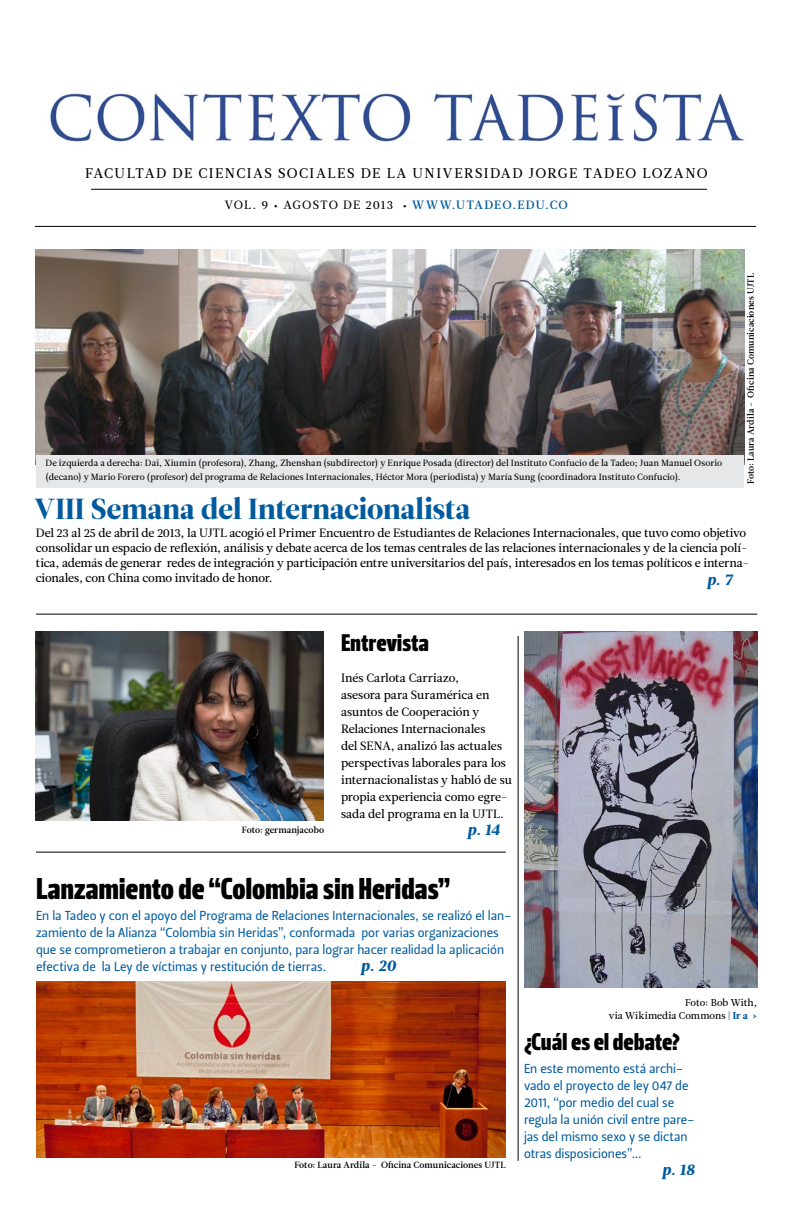
<style>
.page{position:relative;width:792px;height:1224px;background:#fff}
.page>*{position:absolute;margin:0;border:0;box-sizing:border-box;transform-origin:0 0}
.t1{font:30px "Leitura Headline Sans";letter-spacing:-.005em;color:#000}
.t2{font:29px "Leitura Display";letter-spacing:-.005em;color:#005b9e}
.t3{font:24px "Leitura Headline Sans";letter-spacing:-.005em;color:#000}
.t4{font:16px "Leitura News Italic 4";color:#005b9e}
.t5{font:14px "Leitura News Roman 2";letter-spacing:.1em;color:#000}
.t6{font:13px/17px "Leitura Sans Grot 2";letter-spacing:-.005em;color:#005b9e}
.t7{font:12px/17px "Leitura News Roman 2";letter-spacing:-.01em;color:#000}
.t8{font:12px "Leitura News Roman 2";letter-spacing:.085em;color:#000}
.t9{font:10px/13px "Leitura News Roman 2";letter-spacing:.005em;color:#000;text-align:right}
.t10{font:9px/14px "Leitura News Roman 2";letter-spacing:.005em;color:#000}
.t11{font:9px "Leitura News Roman 3";letter-spacing:.005em;color:#000}
.s1{font-family:"Leitura News Roman 3";color:#005b9e}
.s2{font-family:"Leitura News Roman 4";color:#005b9e}
</style>
<div class="page">
<img style="left:50px;top:92px;width:694px;height:50px">
<hr style="left:91px;top:189px;width:616px;height:1px;background:#000">
<hr style="left:35px;top:226px;width:721px;height:1px;background:#000">
<hr style="left:36px;top:614px;width:721px;height:1px;background:#000">
<hr style="left:36px;top:852px;width:470px;height:1px;background:#000">
<hr style="left:518px;top:636px;width:1px;height:525px;background:#000">
<img style="left:36px;top:249px;width:708px;height:206px">
<img style="left:36px;top:982px;width:470px;height:176px">
<img style="left:36px;top:631px;width:288px;height:190px">
<img style="left:524px;top:631px;width:233px;height:357px">
<div style="left:36px;top:455px;width:708px;height:32px;background:#e6e7e8"></div>
<p class="t5" style="left:85px;top:165px;width:624px">FACULTAD DE CIENCIAS SOCIALES DE LA UNIVERSIDAD JORGE TADEO LOZANO</p>
<p class="t8" style="left:225px;top:198px;width:345px">VOL. 9 • AGOSTO DE 2013 • <span class="s1">WWW.UTADEO.EDU.CO</span></p>
<p class="t10" style="left:46px;top:456px;width:678px">De izquierda a derecha: Dai, Xiumin (profesora), Zhang, Zhenshan (subdirector) y Enrique Posada (director) del Instituto Confucio de la Tadeo; Juan Manuel Osorio (decano) y Mario Forero (profesor) del programa de Relaciones Internacionales, Héctor Mora (periodista) y María Sung (coordinadora Instituto Confucio).</p>
<h2 class="t2" style="left:35px;top:492px;width:437px">VIII Semana del Internacionalista</h2>
<p class="t11" style="left:745px;top:484px;width:213px;rotate:-90deg">Foto: Laura Ardila - Oficina Comunicaciones UJTL</p>
<p class="t7" style="left:36px;top:526px;width:715px;line-height:15px">Del 23 al 25 de abril de 2013, la UJTL acogió el Primer Encuentro de Estudiantes de Relaciones Internacionales, que tuvo como objetivo consolidar un espacio de reflexión, análisis y debate acerca de los temas centrales de las relaciones internacionales y de la ciencia polí&shy;tica, además de generar redes de integración y participación entre universitarios del país, interesados en los temas políticos e interna&shy;cionales, con China como invitado de honor.</p>
<h3 class="t4" style="left:707px;top:570px;width:27px">p. 7</h3>
<h3 class="t3" style="left:341px;top:628px;width:90px">Entrevista</h3>
<p class="t11" style="left:242px;top:825px;width:84px">Foto: germanjacobo</p>
<p class="t7" style="left:341px;top:670px;width:172px">Inés Carlota Carriazo,<br>asesora para Suramérica en asuntos de Cooperación y<br>Relaciones Internacionales<br>del SENA, analizó las actuales perspectivas laborales para los internacionalistas y habló de su propia experiencia como egre&shy;sada del programa en la UJTL.</p>
<h3 class="t4" style="left:468px;top:820px;width:34px">p. 14</h3>
<h1 class="t1" style="left:36px;top:871px;width:416px">Lanzamiento de “Colombia sin Heridas”</h1>
<p class="t6" style="left:36px;top:907px;width:477px">En la Tadeo y con el apoyo del Programa de Relaciones Internacionales, se realizó el lan&shy;zamiento de la Alianza “Colombia sin Heridas”, conformada por varias organizaciones que se comprometieron a trabajar en conjunto, para lograr hacer realidad la aplicación efectiva de la Ley de víctimas y restitución de tierras.</p>
<h3 class="t4" style="left:361px;top:956px;width:37px">p. 20</h3>
<p class="t11" style="left:294px;top:1160px;width:213px">Foto: Laura Ardila - Oficina Comunicaciones UJTL</p>
<p class="t9" style="left:609px;top:997px;width:150px">Foto: Bob With,<br>via Wikimedia Commons | <span class="s2">Ir a ›</span></p>
<h3 class="t3" style="left:524px;top:1027px;width:158px">¿Cuál es el debate?</h3>
<p class="t6" style="left:524px;top:1060px;width:172px">En este momento está archi&shy;vado el proyecto de ley 047 de<br>2011, “por medio del cual se regula la unión civil entre pare&shy;jas del mismo sexo y se dictan otras disposiciones”...</p>
<h3 class="t4" style="left:662px;top:1160px;width:34px">p. 18</h3>
</div>
